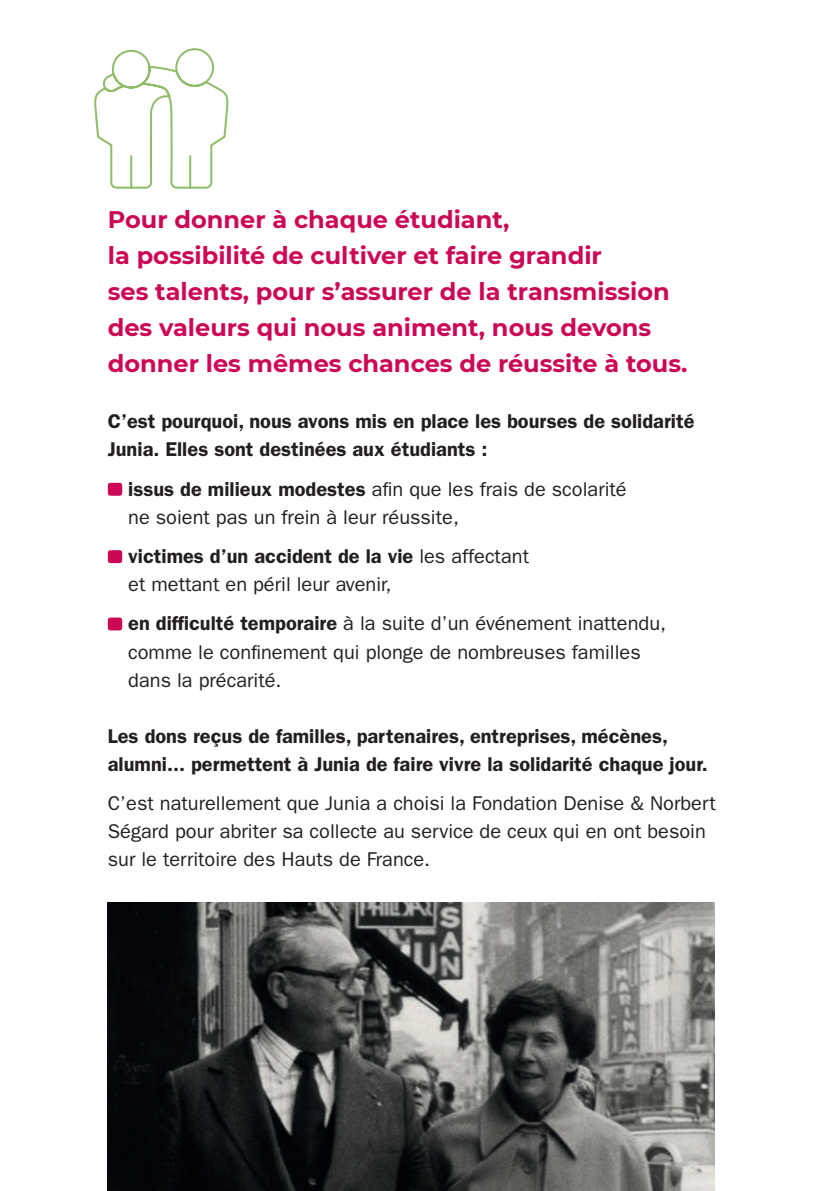
<style>
.page{position:relative;width:840px;height:1191px;background:#fff}
.page>*{position:absolute;margin:0;border:0;box-sizing:border-box;transform-origin:0 0}
.t1{font:700 24px/36px "Montserrat";color:#cc0856}
.t2{font:20px/28px "ITC Franklin Gothic Std";color:#231f20}
.t3{font:600 20px/28px "ITC Franklin Gothic Std";color:#231f20}
.s1{font-weight:600}
</style>
<div class="page">
<svg style="left:108px;top:483px;width:14px;height:13px"></svg>
<svg style="left:108px;top:550px;width:14px;height:13px"></svg>
<svg style="left:108px;top:617px;width:14px;height:13px"></svg>
<svg style="left:94px;top:48px;width:135px;height:141px"></svg>
<img style="left:108px;top:902px;width:606px;height:289px">
<p class="t1" style="left:108px;top:200px;width:581px">Pour donner à chaque étudiant,<br>la possibilité de cultiver et faire grandir<br>ses talents, pour s’assurer de la transmission des valeurs qui nous animent, nous devons donner les mêmes chances de réussite à tous.</p>
<p class="t3" style="left:108px;top:407px;width:587px">C’est pourquoi, nous avons mis en place les bourses de solidarité<br>Junia. Elles sont destinées aux étudiants :</p>
<p class="t2" style="left:128px;top:475px;width:499px"><span class="s1">issus de milieux modestes</span> afin que les frais de scolarité ne soient pas un frein à leur réussite,</p>
<p class="t2" style="left:128px;top:542px;width:402px"><span class="s1">victimes d’un accident de la vie</span> les affectant et mettant en péril leur avenir,</p>
<p class="t2" style="left:128px;top:610px;width:539px"><span class="s1">en difficulté temporaire</span> à la suite d’un événement inattendu, comme le confinement qui plonge de nombreuses familles dans la précarité.</p>
<p class="t3" style="left:108px;top:722px;width:601px">Les dons reçus de familles, partenaires, entreprises, mécènes, alumni... permettent à Junia de faire vivre la solidarité chaque jour.</p>
<p class="t2" style="left:108px;top:789px;width:609px">C’est naturellement que Junia a choisi la Fondation Denise &amp; Norbert<br>Ségard pour abriter sa collecte au service de ceux qui en ont besoin sur le territoire des Hauts de France.</p>
</div>
